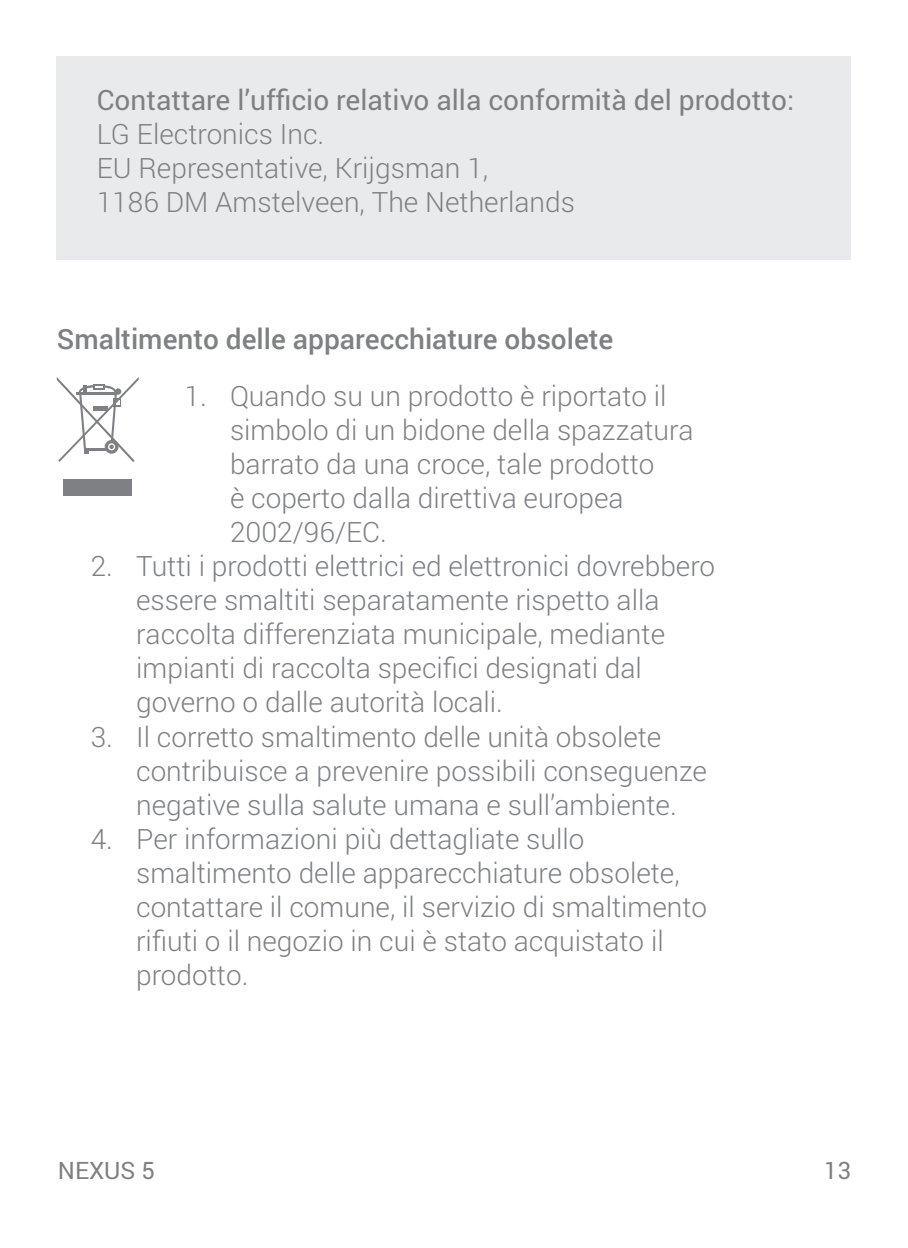
<style>
.page{position:relative;width:908px;height:1248px;background:#fff}
.page>*{position:absolute;margin:0;border:0;box-sizing:border-box;transform-origin:0 0}
.t1{font:300 28px/34px "Roboto";color:#7e8083}
.t2{font:28px "Roboto";color:#7e8083}
.t3{font:500 28px "Roboto";color:#7e8083}
.t4{font:24px "Roboto";color:#7e8083}
</style>
<div class="page">
<div style="left:57px;top:57px;width:793px;height:203px;background:#e9eaeb"></div>
<div style="left:64px;top:479px;width:68px;height:17px;background:#7e8083"></div>
<svg style="left:57px;top:377px;width:82px;height:85px"></svg>
<p class="t2" style="left:97px;top:81px;width:698px">Contattare l’ufficio relativo alla conformità del prodotto:</p>
<p class="t1" style="left:97px;top:116px;width:479px">LG Electronics Inc.<br>EU Representative, Krijgsman 1,<br>1186 DM Amstelveen, The Netherlands</p>
<p class="t3" style="left:57px;top:319px;width:558px">Smaltimento delle apparecchiature obsolete</p>
<p class="t1" style="left:230px;top:378px;width:465px;text-indent:-45px">1. Quando su un prodotto è riportato il simbolo di un bidone della spazzatura barrato da una croce, tale prodotto<br>è coperto dalla direttiva europea<br>2002/96/EC.</p>
<p class="t1" style="left:136px;top:548px;width:580px;text-indent:-45px">2. Tutti i prodotti elettrici ed elettronici dovrebbero essere smaltiti separatamente rispetto alla raccolta differenziata municipale, mediante impianti di raccolta specifici designati dal governo o dalle autorità locali.</p>
<p class="t1" style="left:136px;top:718px;width:572px;text-indent:-45px">3. Il corretto smaltimento delle unità obsolete contribuisce a prevenire possibili conseguenze negative sulla salute umana e sull’ambiente.</p>
<p class="t1" style="left:136px;top:820px;width:572px;text-indent:-45px">4. Per informazioni più dettagliate sullo smaltimento delle apparecchiature obsolete, contattare il comune, il servizio di smaltimento rifiuti o il negozio in cui è stato acquistato il prodotto.</p>
<p class="t4" style="left:58px;top:1153px;width:99px">NEXUS 5</p>
<p class="t4" style="left:823px;top:1153px;width:29px">13</p>
</div>
